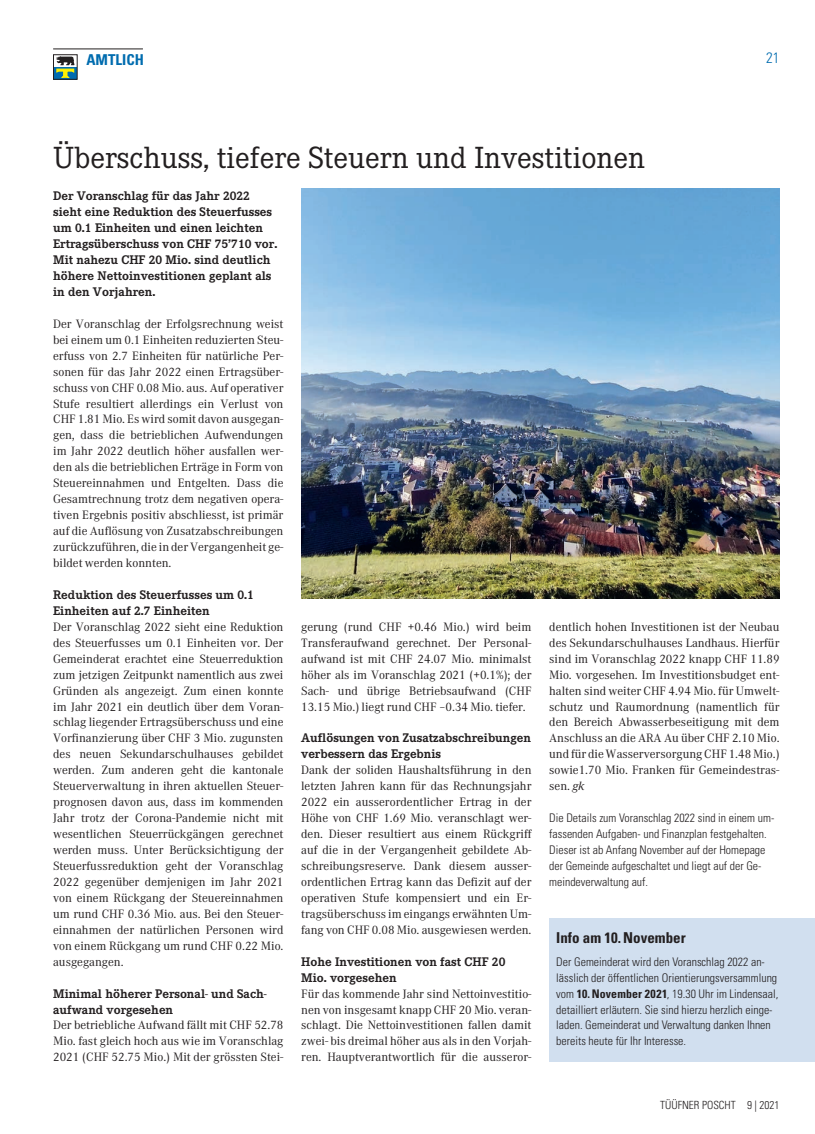
<style>
.page{position:relative;width:815px;height:1134px;background:#fff}
.page>*{position:absolute;margin:0;border:0;box-sizing:border-box;transform-origin:0 0}
.t1{font:30px "Corporate EBQ Regular 3";color:#231f20}
.t2{font:700 condensed 15px "Univers LT Std";color:#231f20}
.t3{font:700 condensed 15px "Univers LT Std";color:#006caf}
.t4{font:300 condensed 15px "Univers LT Std";color:#006caf}
.t5{font:700 12.25px/16px "Corporate EBQ";color:#231f20}
.t6{font:11.88px/16px "Corporate ABQ Regular 2";color:#231f20;text-align:justify}
.t7{font:300 condensed 11.88px/16px "Univers LT Std";color:#231f20}
.t8{font:300 condensed 11.25px "Univers LT Std";color:#231f20}
.s1{font-family:"Corporate ABQ";font-style:italic}
.s2{font-weight:700}
</style>
<div class="page">
<hr style="left:53px;top:49px;width:90px;height:1px;background:#231f20">
<div style="left:54px;top:55px;width:23px;height:24px;background:#006caf"></div>
<div style="left:54px;top:55px;width:23px;height:12px;background:#fff"></div>
<svg style="left:56px;top:56px;width:19px;height:22px"></svg>
<div style="left:53px;top:54px;width:25px;height:26px;border:1px solid #231f20"></div>
<img style="left:301px;top:189px;width:479px;height:410px">
<div style="left:549px;top:918px;width:266px;height:143px;background:#d1dfef"></div>
<p class="t3" style="left:86px;top:51px;width:59px">AMTLICH</p>
<h1 class="t1" style="left:53px;top:141px;width:594px">Überschuss, tiefere Steuern und Investitionen</h1>
<p class="t4" style="left:766px;top:49px;width:15px">21</p>
<p class="t5" style="left:53px;top:188px;width:226px">Der Voranschlag für das Jahr 2022 sieht eine Reduktion des Steuerfusses um 0.1 Einheiten und einen leichten Ertragsüberschuss von CHF 75’710 vor.<br>Mit nahezu CHF 20 Mio. sind deutlich höhere Nettoinvestitionen geplant als in den Vorjahren.</p>
<p class="t6" style="left:53px;top:316px;width:232px">Der Voranschlag der Erfolgsrechnung weist bei einem um 0.1 Einheiten reduzierten Steu&shy;erfuss von 2.7 Einheiten für natürliche Per&shy;sonen für das Jahr 2022 einen Ertragsüber&shy;schuss von CHF 0.08 Mio. aus. Auf operativer Stufe resultiert allerdings ein Verlust von CHF 1.81 Mio. Es wird somit davon ausgegan&shy;gen, dass die betrieblichen Aufwendungen im Jahr 2022 deutlich höher ausfallen wer&shy;den als die betrieblichen Erträge in Form von Steuereinnahmen und Entgelten. Dass die Gesamtrechnung trotz dem negativen opera&shy;tiven Ergebnis positiv abschliesst, ist primär auf die Auflösung von Zusatzabschreibungen zurückzuführen, die in der Vergangenheit ge&shy;bildet werden konnten.</p>
<p class="t5" style="left:53px;top:587px;width:202px">Reduktion des Steuerfusses um 0.1<br>Einheiten auf 2.7 Einheiten</p>
<p class="t6" style="left:53px;top:619px;width:232px">Der Voranschlag 2022 sieht eine Reduktion des Steuerfusses um 0.1 Einheiten vor. Der Gemeinderat erachtet eine Steuerreduktion zum jetzigen Zeitpunkt namentlich aus zwei Gründen als angezeigt. Zum einen konnte im Jahr 2021 ein deutlich über dem Voran&shy;schlag liegender Ertragsüberschuss und eine Vorfinanzierung über CHF 3 Mio. zugunsten des neuen Sekundarschulhauses gebildet werden. Zum anderen geht die kantonale Steuerverwaltung in ihren aktuellen Steuer&shy;prognosen davon aus, dass im kommenden Jahr trotz der Corona-Pandemie nicht mit wesentlichen Steuerrückgängen gerechnet werden muss. Unter Berücksichtigung der Steuerfussreduktion geht der Voranschlag 2022 gegenüber demjenigen im Jahr 2021 von einem Rückgang der Steuereinnahmen um rund CHF 0.36 Mio. aus. Bei den Steuer&shy;einnahmen der natürlichen Personen wird von einem Rückgang um rund CHF 0.22 Mio. ausgegangen.</p>
<p class="t5" style="left:53px;top:985px;width:215px">Minimal höherer Personal- und Sach&shy;aufwand vorgesehen</p>
<p class="t6" style="left:53px;top:1017px;width:232px">Der betriebliche Aufwand fällt mit CHF 52.78<br>Mio. fast gleich hoch aus wie im Voranschlag 2021 (CHF 52.75 Mio.) Mit der grössten Stei-</p>
<p class="t6" style="left:301px;top:619px;width:232px">gerung (rund CHF +0.46 Mio.) wird beim Transferaufwand gerechnet. Der Personal&shy;aufwand ist mit CHF 24.07 Mio. minimalst höher als im Voranschlag 2021 (+0.1%); der Sach- und übrige Betriebsaufwand (CHF 13.15 Mio.) liegt rund CHF –0.34 Mio. tiefer.</p>
<p class="t5" style="left:301px;top:730px;width:231px">Auflösungen von Zusatzabschreibungen verbessern das Ergebnis</p>
<p class="t6" style="left:301px;top:762px;width:232px">Dank der soliden Haushaltsführung in den letzten Jahren kann für das Rechnungsjahr 2022 ein ausserordentlicher Ertrag in der Höhe von CHF 1.69 Mio. veranschlagt wer&shy;den. Dieser resultiert aus einem Rückgriff auf die in der Vergangenheit gebildete Ab&shy;schreibungsreserve. Dank diesem ausser&shy;ordentlichen Ertrag kann das Defizit auf der operativen Stufe kompensiert und ein Er&shy;tragsüberschuss im eingangs erwähnten Um&shy;fang von CHF 0.08 Mio. ausgewiesen werden.</p>
<p class="t5" style="left:301px;top:953px;width:206px">Hohe Investitionen von fast CHF 20<br>Mio. vorgesehen</p>
<p class="t6" style="left:301px;top:985px;width:232px">Für das kommende Jahr sind Nettoinvestitio&shy;nen von insgesamt knapp CHF 20 Mio. veran&shy;schlagt. Die Nettoinvestitionen fallen damit zwei- bis dreimal höher aus als in den Vorjah&shy;ren. Hauptverantwortlich für die ausseror-</p>
<p class="t6" style="left:549px;top:619px;width:232px">dentlich hohen Investitionen ist der Neubau des Sekundarschulhauses Landhaus. Hierfür sind im Voranschlag 2022 knapp CHF 11.89<br>Mio. vorgesehen. Im Investitionsbudget ent&shy;halten sind weiter CHF 4.94 Mio. für Umwelt&shy;schutz und Raumordnung (namentlich für den Bereich Abwasserbeseitigung mit dem Anschluss an die ARA Au über CHF 2.10 Mio. und für die Wasserversorgung CHF 1.48 Mio.) sowie1.70 Mio. Franken für Gemeindestras&shy;sen. <span class="s1">gk</span></p>
<p class="t7" style="left:549px;top:810px;width:227px">Die Details zum Voranschlag 2022 sind in einem um&shy;fassenden Aufgaben- und Finanzplan festgehalten.<br>Dieser ist ab Anfang November auf der Homepage der Gemeinde aufgeschaltet und liegt auf der Ge&shy;meindeverwaltung auf.</p>
<p class="t2" style="left:556px;top:928px;width:131px">Info am 10.November</p>
<p class="t7" style="left:556px;top:953px;width:224px">Der Gemeinderat wird den Voranschlag 2022 an&shy;lässlich der öffentlichen Orientierungsversammlung vom <span class="s2">10.November 2021</span>, 19.30 Uhr im Lindensaal, detailliert erläutern. Sie sind hierzu herzlich einge&shy;laden. Gemeinderat und Verwaltung danken Ihnen bereits heute für Ihr Interesse.</p>
<p class="t8" style="left:660px;top:1098px;width:121px">TÜÜFNER POSCHT 9 | 2021</p>
</div>
